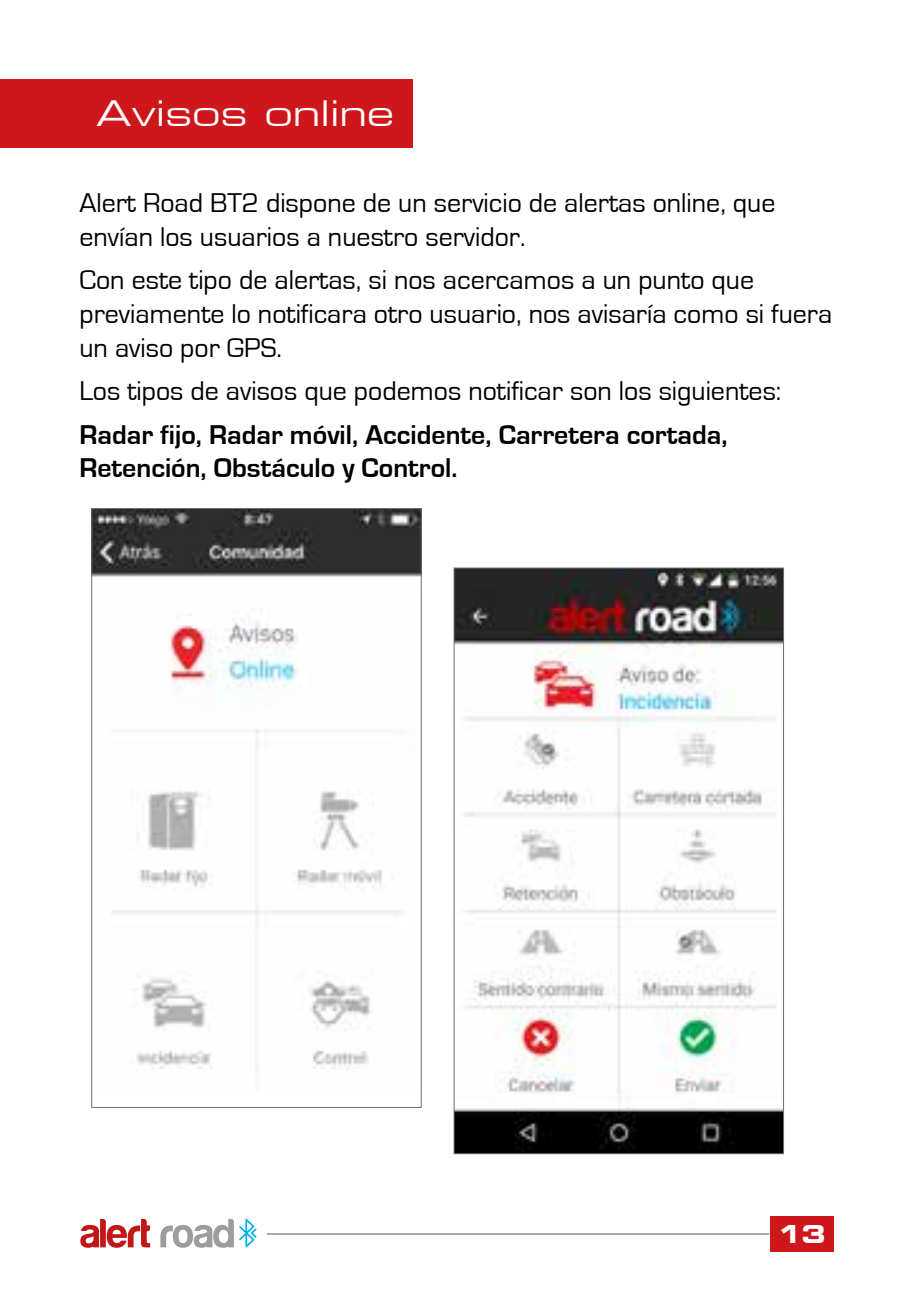
<style>
.page{position:relative;width:913px;height:1290px;background:#fff}
.page>*{position:absolute;margin:0;border:0;box-sizing:border-box;transform-origin:0 0}
.t1{font:35px "Eurostile Extended Two";color:#fff}
.t2{font:28px/33.6px "Eurostile";color:#000}
.t3{font:700 28px/33.6px "Eurostile";color:#000}
.t4{font:24.5px "Eurostile Bold Extended Two";color:#fff}
</style>
<div class="page">
<div style="left:769px;top:1216px;width:64px;height:35px;background:#cd171a"></div>
<hr style="left:267px;top:1233px;width:502px;height:2px;background:#9d9d9c">
<svg style="left:80px;top:1219px;width:70px;height:29px"></svg>
<svg style="left:160px;top:1219px;width:96px;height:29px"></svg>
<div style="left:0;top:79px;width:413px;height:69px;background:#cd171a"></div>
<img style="left:93px;top:510px;width:327px;height:561px">
<img style="left:456px;top:569px;width:326px;height:583px">
<p class="t1" style="left:96px;top:89px;width:299px">Avisos online</p>
<p class="t2" style="left:79px;top:187px;width:697px">Alert Road BT2 dispone de un servicio de alertas online, que envían los usuarios a nuestro servidor.</p>
<p class="t2" style="left:79px;top:264px;width:754px">Con este tipo de alertas, si nos acercamos a un punto que previamente lo notificara otro usuario, nos avisaría como si fuera un aviso por GPS.</p>
<p class="t2" style="left:79px;top:375px;width:703px">Los tipos de avisos que podemos notificar son los siguientes:</p>
<p class="t3" style="left:79px;top:418px;width:650px">Radar fijo, Radar móvil, Accidente, Carretera cortada,<br>Retención, Obstáculo y Control.</p>
<p class="t4" style="left:777px;top:1216px;width:50px">13</p>
</div>
